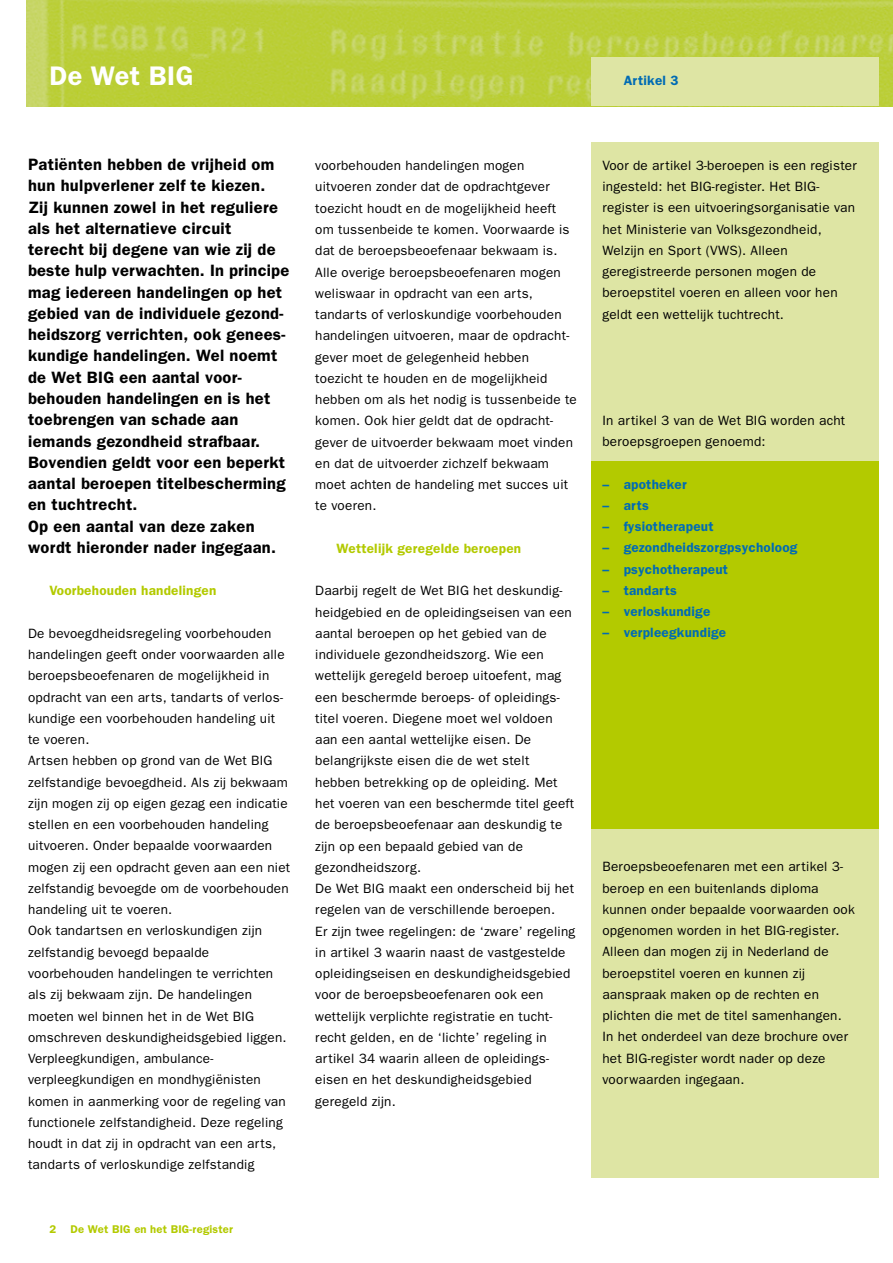
<style>
.page{position:relative;width:893px;height:1263px;background:#fff}
.page>*{position:absolute;margin:0;border:0;box-sizing:border-box;transform-origin:0 0}
.t1{font:600 27px "Franklin Gothic";letter-spacing:.02em;color:#fff}
.t2{font:600 16.5px/21.3px "Franklin Gothic";letter-spacing:.02em;color:#000}
.t3{font:13.5px/21.3px "Franklin Gothic";letter-spacing:.02em;color:#000}
.t4{font:600 13.5px "Franklin Gothic";letter-spacing:.02em;color:#006bb4}
.t5{font:600 13.5px "Franklin Gothic";letter-spacing:.02em;color:#b3ca00}
.t6{font:600 11.25px "Franklin Gothic";letter-spacing:.02em;color:#b3ca00}
</style>
<div class="page">
<img style="left:27px;top:0;width:865px;height:106px">
<div style="left:591px;top:142px;width:287px;height:1036px;background:#dee5a4"></div>
<div style="left:591px;top:57px;width:287px;height:49px;background:#dee5a4"></div>
<div style="left:591px;top:461px;width:287px;height:368px;background:#b3ca00"></div>
<h1 class="t1" style="left:49px;top:66px;width:146px">De Wet BIG</h1>
<p class="t4" style="left:623px;top:75px;width:56px">Artikel 3</p>
<p class="t2" style="left:28px;top:156px;width:263px">Patiënten hebben de vrijheid om hun hulpverlener zelf te kiezen.<br>Zij kunnen zowel in het reguliere als het alternatieve circuit terecht bij degene van wie zij de beste hulp verwachten. In principe mag iedereen handelingen op het gebied van de individuele gezond&shy;heidszorg verrichten, ook genees&shy;kundige handelingen. Wel noemt de Wet BIG een aantal voor&shy;behouden handelingen en is het toebrengen van schade aan iemands gezondheid strafbaar.<br>Bovendien geldt voor een beperkt aantal beroepen titelbescherming en tuchtrecht.<br>Op een aantal van deze zaken wordt hieronder nader ingegaan.</p>
<p class="t5" style="left:49px;top:586px;width:169px">Voorbehouden handelingen</p>
<p class="t3" style="left:28px;top:624px;width:263px">De bevoegdheidsregeling voorbehouden handelingen geeft onder voorwaarden alle beroepsbeoefenaren de mogelijkheid in opdracht van een arts, tandarts of verlos&shy;kundige een voorbehouden handeling uit te voeren.<br>Artsen hebben op grond van de Wet BIG zelfstandige bevoegdheid. Als zij bekwaam zijn mogen zij op eigen gezag een indicatie stellen en een voorbehouden handeling uitvoeren. Onder bepaalde voorwaarden mogen zij een opdracht geven aan een niet zelfstandig bevoegde om de voorbehouden handeling uit te voeren.<br>Ook tandartsen en verloskundigen zijn zelfstandig bevoegd bepaalde voorbehouden handelingen te verrichten als zij bekwaam zijn. De handelingen moeten wel binnen het in de Wet BIG omschreven deskundigheidsgebied liggen.<br>Verpleegkundigen, ambulance&shy;verpleegkundigen en mondhygiënisten komen in aanmerking voor de regeling van functionele zelfstandigheid. Deze regeling houdt in dat zij in opdracht van een arts, tandarts of verloskundige zelfstandig</p>
<p class="t6" style="left:49px;top:1225px;width:8px">2</p>
<p class="t6" style="left:71px;top:1225px;width:164px">De Wet BIG en het BIG-register</p>
<p class="t3" style="left:315px;top:156px;width:263px">voorbehouden handelingen mogen uitvoeren zonder dat de opdrachtgever toezicht houdt en de mogelijkheid heeft om tussenbeide te komen. Voorwaarde is dat de beroepsbeoefenaar bekwaam is.<br>Alle overige beroepsbeoefenaren mogen weliswaar in opdracht van een arts, tandarts of verloskundige voorbehouden handelingen uitvoeren, maar de opdracht&shy;gever moet de gelegenheid hebben toezicht te houden en de mogelijkheid hebben om als het nodig is tussenbeide te komen. Ook hier geldt dat de opdracht&shy;gever de uitvoerder bekwaam moet vinden en dat de uitvoerder zichzelf bekwaam moet achten de handeling met succes uit te voeren.</p>
<p class="t5" style="left:336px;top:543px;width:186px">Wettelijk geregelde beroepen</p>
<p class="t3" style="left:315px;top:582px;width:261px">Daarbij regelt de Wet BIG het deskundig&shy;heidgebied en de opleidingseisen van een aantal beroepen op het gebied van de individuele gezondheidszorg. Wie een wettelijk geregeld beroep uitoefent, mag een beschermde beroeps- of opleidings&shy;titel voeren. Diegene moet wel voldoen aan een aantal wettelijke eisen. De belangrijkste eisen die de wet stelt hebben betrekking op de opleiding. Met het voeren van een beschermde titel geeft de beroepsbeoefenaar aan deskundig te zijn op een bepaald gebied van de gezondheidszorg.<br>De Wet BIG maakt een onderscheid bij het regelen van de verschillende beroepen.<br>Er zijn twee regelingen: de ‘zware’ regeling in artikel 3 waarin naast de vastgestelde opleidingseisen en deskundigheidsgebied voor de beroepsbeoefenaren ook een wettelijk verplichte registratie en tucht&shy;recht gelden, en de ‘lichte’ regeling in artikel 34 waarin alleen de opleidings&shy;eisen en het deskundigheidsgebied geregeld zijn.</p>
<p class="t3" style="left:602px;top:156px;width:256px">Voor de artikel 3-beroepen is een register ingesteld: het BIG-register. Het BIG&shy;register is een uitvoeringsorganisatie van het Ministerie van Volksgezondheid, Welzijn en Sport (VWS). Alleen geregistreerde personen mogen de beroepstitel voeren en alleen voor hen geldt een wettelijk tuchtrecht.</p>
<p class="t3" style="left:602px;top:411px;width:244px">In artikel 3 van de Wet BIG worden acht beroepsgroepen genoemd:</p>
<p class="t4" style="left:602px;top:479px;width:86px">– apotheker</p>
<p class="t4" style="left:602px;top:500px;width:48px">– arts</p>
<p class="t4" style="left:602px;top:522px;width:113px">– fysiotherapeut</p>
<p class="t4" style="left:602px;top:543px;width:197px">– gezondheidszorgpsycholoog</p>
<p class="t4" style="left:602px;top:564px;width:127px">– psychotherapeut</p>
<p class="t4" style="left:602px;top:585px;width:76px">– tandarts</p>
<p class="t4" style="left:602px;top:607px;width:109px">– verloskundige</p>
<p class="t4" style="left:602px;top:628px;width:125px">– verpleegkundige</p>
<p class="t3" style="left:602px;top:857px;width:254px">Beroepsbeoefenaren met een artikel 3- beroep en een buitenlands diploma kunnen onder bepaalde voorwaarden ook opgenomen worden in het BIG-register.<br>Alleen dan mogen zij in Nederland de beroepstitel voeren en kunnen zij aanspraak maken op de rechten en plichten die met de titel samenhangen.<br>In het onderdeel van deze brochure over het BIG-register wordt nader op deze voorwaarden ingegaan.</p>
</div>
